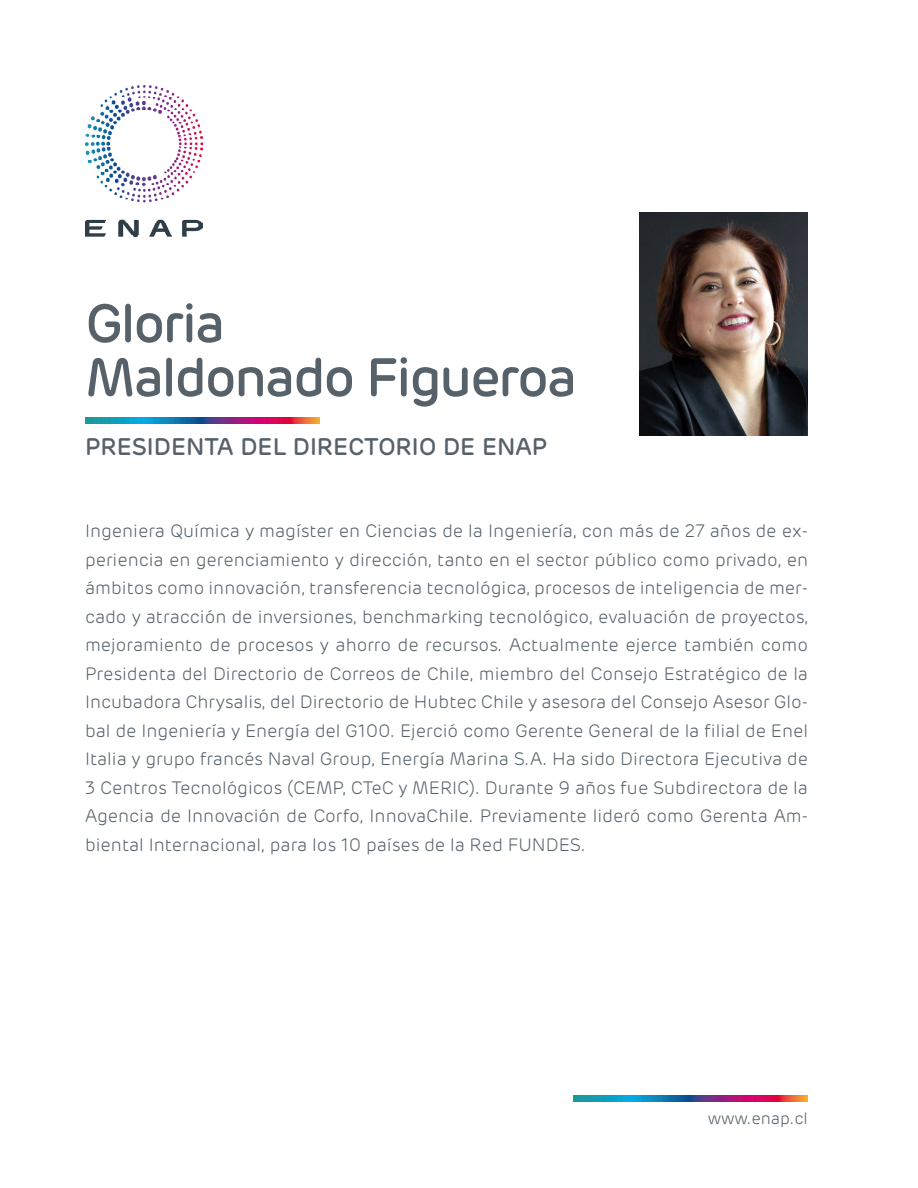
<style>
.page{position:relative;width:918px;height:1188px;background:#fff}
.page>*{position:absolute;margin:0;border:0;box-sizing:border-box;transform-origin:0 0}
.t1{font:500 54px "Rubrik";letter-spacing:-.04em;color:#566169}
.t2{font:500 24px "Rubrik";color:#566169}
.t3{font:300 18px/28.5px "Rubrik";color:#566169;text-align:justify}
.t4{font:300 16.5px "Rubrik";color:#566169}
</style>
<div class="page">
<img style="left:640px;top:213px;width:168px;height:223px">
<img style="left:85px;top:417px;width:234px;height:7px">
<img style="left:573px;top:1095px;width:235px;height:7px">
<img style="left:85px;top:85px;width:117px;height:152px">
<p class="t1" style="left:85px;top:290px;width:142px">Gloria</p>
<p class="t1" style="left:85px;top:344px;width:493px">Maldonado Figueroa</p>
<p class="t2" style="left:85px;top:432px;width:464px">PRESIDENTA DEL DIRECTORIO DE ENAP</p>
<p class="t3" style="left:85px;top:517px;width:725px">Ingeniera Química y magíster en Ciencias de la Ingeniería, con más de 27 años de ex&shy;periencia en gerenciamiento y dirección, tanto en el sector público como privado, en ámbitos como innovación, transferencia tecnológica, procesos de inteligencia de mer&shy;cado y atracción de inversiones, benchmarking tecnológico, evaluación de proyectos, mejoramiento de procesos y ahorro de recursos. Actualmente ejerce también como Presidenta del Directorio de Correos de Chile, miembro del Consejo Estratégico de la Incubadora Chrysalis, del Directorio de Hubtec Chile y asesora del Consejo Asesor Glo&shy;bal de Ingeniería y Energía del G100. Ejerció como Gerente General de la filial de Enel Italia y grupo francés Naval Group, Energía Marina S.A. Ha sido Directora Ejecutiva de 3 Centros Tecnológicos (CEMP, CTeC y MERIC). Durante 9 años fue Subdirectora de la Agencia de Innovación de Corfo, InnovaChile. Previamente lideró como Gerenta Am&shy;biental Internacional, para los 10 países de la Red FUNDES.</p>
<p class="t4" style="left:708px;top:1108px;width:102px">www.enap.cl</p>
</div>
